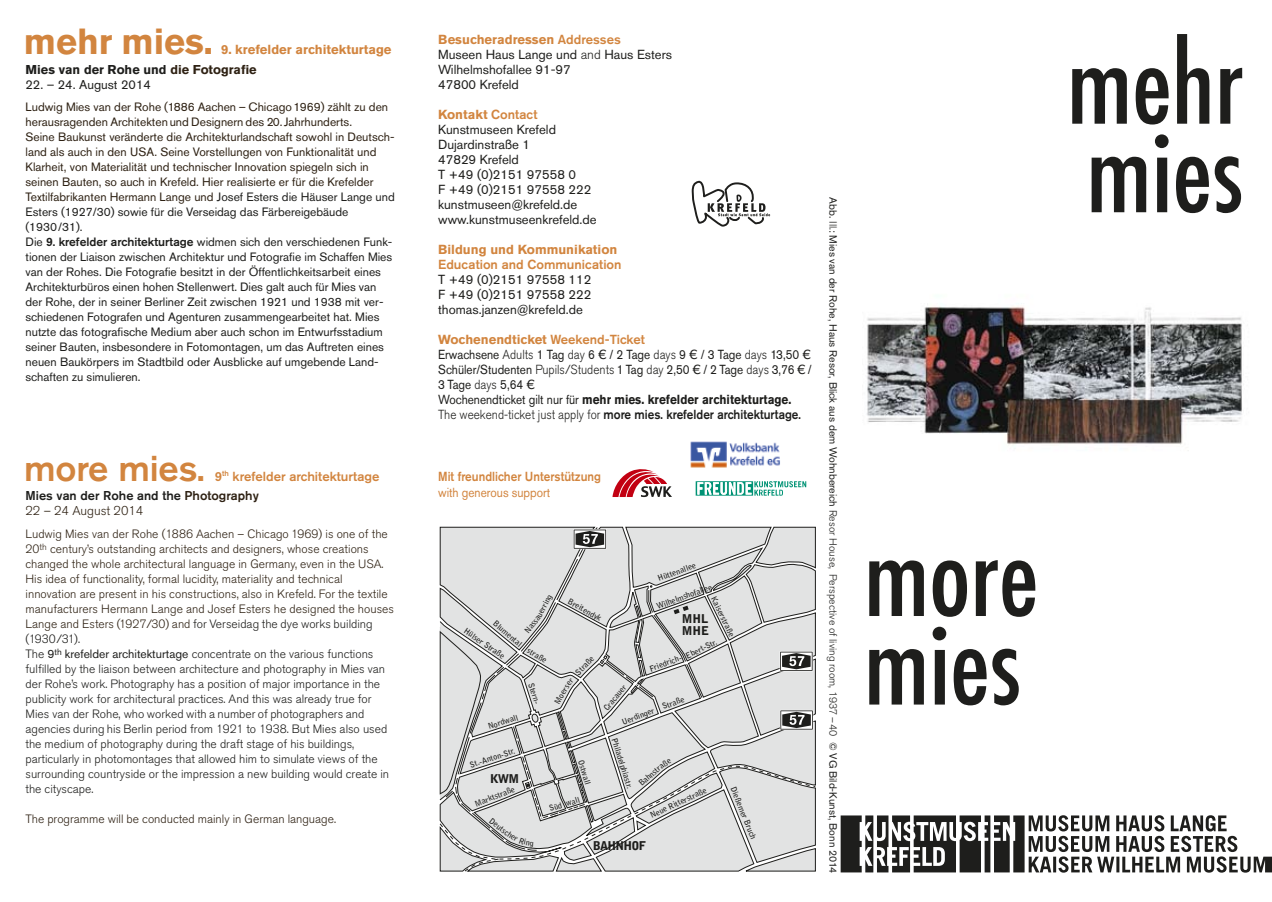
<style>
.page{position:relative;width:1272px;height:902px;background:#fff}
.page>*{position:absolute;margin:0;border:0;box-sizing:border-box;transform-origin:0 0}
.t1{font:500 condensed 108px/88.5px "Futura";letter-spacing:-.005em;color:#1e1e1c}
.t2{font:700 36px "Akzidenz Grotesk BE";color:#d2853f}
.t3{font:500 36px "Akzidenz Grotesk BE";letter-spacing:-.005em;color:#d2853f}
.t4{font:13.05px/15px "Akzidenz Grotesk BE";color:#1e1e1c}
.t5{font:13.05px/15px "Akzidenz Grotesk BE";color:#1e1e1c;scale:.9 1}
.t6{font:500 13.05px "Akzidenz Grotesk BE";color:#d2853f}
.t7{font:700 13.05px "Akzidenz Grotesk BE";color:#d2853f}
.t8{font:500 13.05px "Akzidenz Grotesk BE";color:#d2853f;scale:.9 1}
.t9{font:13.05px "Akzidenz Grotesk BE";color:#d2853f;scale:.9 1}
.t10{font:500 12.75px/15px "Akzidenz Grotesk BE";color:#1e1e1c}
.t11{font:700 12.75px "Akzidenz Grotesk BE";color:#1e1e1c}
.t12{font:12.75px "Akzidenz Grotesk BE";color:#1e1e1c}
.t13{font:12px/15px "Akzidenz Grotesk BE";color:#1e1e1c}
.t14{font:300 12px/15px "Akzidenz Grotesk BE";color:#1e1e1c}
.t15{font:300 12px "Akzidenz Grotesk BE";color:#2e2113}
.t16{font:900 12px/12px "Bell Gothic Std";letter-spacing:-.06em;color:#1e1e1c}
.t17{font:10.5px "Akzidenz Grotesk BE";color:#1e1e1c}
.t18{font:700 8.25px "Bell Gothic Std";color:#1e1e1c}
.t19{font:700 8.1px "Bell Gothic Std";color:#1e1e1c}
.s1{color:#2e2113}
.s2{font-weight:500}
.s3{font-weight:300;color:#2e2113}
.s4{font-weight:400}
.s5{font-weight:700;color:#d2853f}
.s6{font-weight:500;color:#d2853f}
.s7{font-weight:300}
.s8{font-weight:700}
</style>
<div class="page">
<img style="left:867px;top:306px;width:375px;height:145px">
<svg style="left:840px;top:815px;width:431px;height:57px"></svg>
<svg style="left:691px;top:180px;width:79px;height:47px"></svg>
<svg style="left:612px;top:469px;width:60px;height:28px"></svg>
<img style="left:690px;top:441px;width:90px;height:27px">
<svg style="left:695px;top:481px;width:112px;height:15px"></svg>
<svg style="left:439px;top:526px;width:377px;height:346px;background:#d1d2d1"></svg>
<h2 class="t2" style="left:24px;top:21px;width:191px">mehr mies.</h2>
<p class="t7" style="left:221px;top:42px;width:172px">9. krefelder architekturtage</p>
<p class="t11" style="left:26px;top:62px;width:233px">Mies van der Rohe und <span class="s1">die Fotografie</span></p>
<p class="t12" style="left:26px;top:77px;width:127px">22. – 24. August 2014</p>
<p class="t13" style="left:26px;top:99px;width:371px"><span class="s1">Ludwig Mies van der Rohe (1886 Aachen – Chicago 1969) zählt zu den herausragenden Architekten und Designern des 20. Jahrhunderts.<br>Seine Baukunst veränderte die Architekturlandschaft sowohl in Deutsch&shy;land als auch in den USA. Seine Vorstellungen von Funktionalität und Klarheit, von Materialität und technischer Innovation spiegeln sich in seinen Bauten, so auch in Krefeld. Hier realisierte er für die Krefelder Textilfabrikanten Hermann Lange und</span> Josef Esters die Häuser Lange und Esters (1927/30) sowie für die Verseidag das Färbereigebäude (1930/31).<br>Die <span class="s2">9. krefelder architekturtage</span> widmen sich den verschiedenen Funk&shy;tionen der Liaison zwischen Architektur und Fotografie im Schaffen Mies van der Rohes. Die Fotografie besitzt in der Öffentlichkeitsarbeit eines Architekturbüros einen hohen Stellenwert. Dies galt auch für Mies van der Rohe, der in seiner Berliner Zeit zwischen 1921 und 1938 mit ver&shy;schiedenen Fotografen und Agenturen zusammengearbeitet hat. Mies nutzte das fotografische Medium aber auch schon im Entwurfsstadium seiner Bauten, insbesondere in Fotomontagen, um das Auftreten eines neuen Baukörpers im Stadtbild oder Ausblicke auf umgebende Land&shy;schaften zu simulieren.</p>
<h2 class="t3" style="left:24px;top:446px;width:182px">more mies.</h2>
<p class="t6" style="left:215px;top:468px;width:166px">9<sup>th</sup> krefelder architekturtage</p>
<p class="t10" style="left:26px;top:487px;width:235px">Mies van der Rohe and the <span class="s1">Photography<br></span><span class="s3">22 – 24 August 2014</span></p>
<p class="t14" style="left:26px;top:526px;width:370px"><span class="s1">Ludwig Mies van der Rohe (1886 Aachen – Chicago 1969) is one of the 20</span><sup>th</sup> <span class="s1">century’s outstanding architects and designers, whose creations changed the whole architectural language in Germany, even in the USA.<br>His idea of functionality, formal lucidity, materiality and technical innovation are present in his constructions, also in Krefeld. For the textile manufacturers Hermann Lange and Josef Esters he designed the houses Lange and Esters (1927/30) and</span> for Verseidag the dye works building (1930/31).<br>The <span class="s4">9</span><sup>th</sup> <span class="s4">krefelder architekturtage</span> concentrate on the various functions fulfilled by the liaison between architecture and photography in Mies van der Rohe’s work. Photography has a position of major importance in the publicity work for architectural practices. And this was already true for Mies van der Rohe, who worked with a number of photographers and agencies during his Berlin period from 1921 to 1938. But Mies also used the medium of photography during the draft stage of his buildings, particularly in photomontages that allowed him to simulate views of the surrounding countryside or the impression a new building would create in the cityscape.</p>
<p class="t15" style="left:26px;top:811px;width:312px">The programme will be conducted mainly in German language.</p>
<p class="t4" style="left:438px;top:32px;width:235px"><span class="s5">Besucheradressen</span> <span class="s6">Addresses<br></span>Museen Haus Lange und <span class="s7">and</span> Haus Esters<br>Wilhelmshofallee 91-97<br>47800 Krefeld</p>
<p class="t4" style="left:438px;top:107px;width:160px"><span class="s5">Kontakt</span> <span class="s6">Contact<br></span>Kunstmuseen Krefeld<br>Dujardinstraße 1<br>47829 Krefeld<br>T +49 (0)2151 97558 0<br>F +49 (0)2151 97558 222 kunstmuseen@krefeld.de www.kunstmuseenkrefeld.de</p>
<p class="t7" style="left:438px;top:242px;width:181px">Bildung und Kommunikation</p>
<p class="t6" style="left:438px;top:256px;width:185px">Education and Communication</p>
<p class="t4" style="left:438px;top:272px;width:155px;text-align:justify">T +49 (0)2151 97558 112<br>F +49 (0)2151 97558 222 thomas.janzen@krefeld.de</p>
<p class="t5" style="left:438px;top:332px;width:417px"><span class="s5">Wochenendticket</span> <span class="s6">Weekend-Ticket<br></span>Erwachsene <span class="s7">Adults</span> 1 Tag <span class="s7">day</span> 6 € / 2 Tage <span class="s7">days</span> 9 € / 3 Tage <span class="s7">days</span> 13,50 € Schüler/Studenten <span class="s7">Pupils/Students</span> 1 Tag <span class="s7">day</span> 2,50 € / 2 Tage <span class="s7">days</span> 3,76 € / 3 Tage <span class="s7">days</span> 5,64 €<br>Wochenendticket gilt nur für <span class="s8">mehr mies. krefelder architekturtage.<br></span><span class="s7">The weekend-ticket just apply for</span> <span class="s2">more mies. krefelder architekturtage.</span></p>
<p class="t8" style="left:438px;top:468px;width:182px">Mit freundlicher Unterstützung</p>
<p class="t9" style="left:438px;top:484px;width:126px">with generous support</p>
<p class="t19" style="left:534px;top:614px;width:26px;rotate:-62deg">uerring</p>
<p class="t19" style="left:522px;top:628px;width:22px;rotate:-51deg">Nassa</p>
<p class="t19" style="left:497px;top:618px;width:37px;rotate:40deg">Blumental</p>
<p class="t19" style="left:467px;top:625px;width:49px;rotate:35deg">Hülser Straße</p>
<p class="t19" style="left:535px;top:648px;width:17px;rotate:30deg">raße</p>
<p class="t19" style="left:486px;top:722px;width:33px;rotate:-18deg">Nordwall</p>
<p class="t19" style="left:535px;top:681px;width:24px;rotate:72deg">Stern-</p>
<p class="t19" style="left:571px;top:596px;width:39px;rotate:29deg">Breitendyk</p>
<p class="t19" style="left:656px;top:574px;width:42px;rotate:-20deg">Hüttenallee</p>
<p class="t18" style="left:655px;top:601px;width:60px;rotate:-20deg">Wilhelmshofallee</p>
<p class="t19" style="left:718px;top:595px;width:45px;rotate:64deg">Kaiserstraße</p>
<p class="t16" style="left:681px;top:613px;width:29px">MHL<br>MHE</p>
<p class="t19" style="left:655px;top:661px;width:15px;rotate:-21deg">iedr</p>
<p class="t19" style="left:620px;top:717px;width:64px;rotate:-21deg">Uerdinger Straß</p>
<p class="t19" style="left:601px;top:706px;width:32px;rotate:-50deg">Cracauer</p>
<p class="t19" style="left:468px;top:760px;width:49px;rotate:-18deg">St.-Anton-Str.</p>
<p class="t19" style="left:473px;top:799px;width:44px;rotate:-22deg">Marktstraße</p>
<p class="t19" style="left:548px;top:803px;width:33px;rotate:-17deg">Süd wall</p>
<p class="t19" style="left:585px;top:758px;width:27px;rotate:73deg">Ostwall</p>
<p class="t16" style="left:490px;top:772px;width:30px">KWM</p>
<p class="t19" style="left:618px;top:736px;width:54px;rotate:72deg">Philadelphiastr.</p>
<p class="t19" style="left:649px;top:768px;width:14px;rotate:-40deg">stra</p>
<p class="t19" style="left:648px;top:811px;width:63px;rotate:-25deg">Neue Ritterstraße</p>
<p class="t16" style="left:593px;top:839px;width:55px">BAHNHOF</p>
<p class="t19" style="left:737px;top:785px;width:57px;rotate:68deg">Dießemer Bruch</p>
<p class="t17" style="left:839px;top:197px;width:677px;rotate:90deg">Abb. <span class="s7">Ill.</span>: Mies van der Rohe, Haus Resor, Blick aus dem Wohnbereich <span class="s7">Resor House, Perspective of living room, 1937 – 40</span> © VG Bild-Kunst, Bonn 2014</p>
<h1 class="t1" style="left:863px;top:532px;width:176px">more mies</h1>
<h1 class="t1" style="left:1066px;top:40px;width:178px">mehr mies</h1>
</div>
